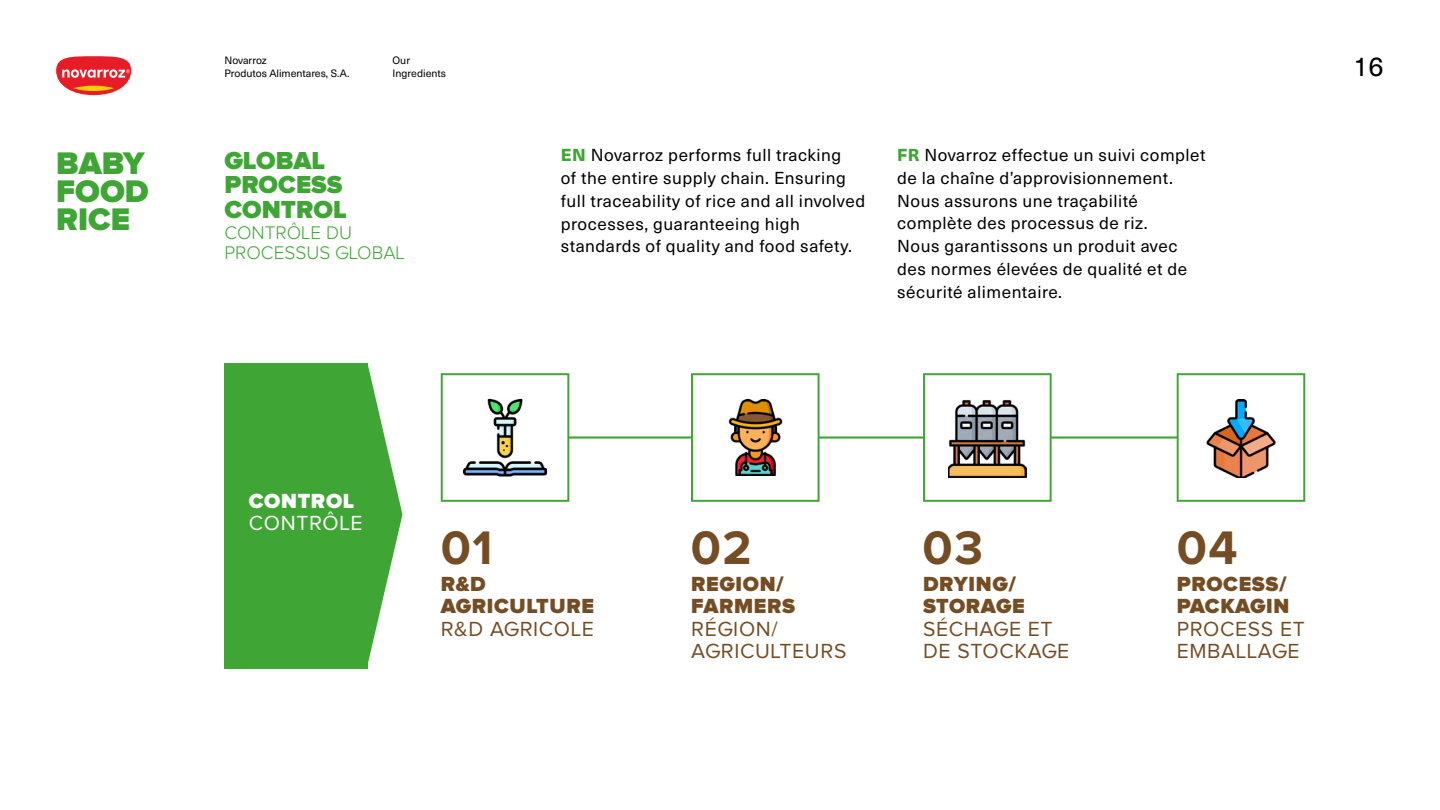
<style>
.page{position:relative;width:1440px;height:810px;background:#fff}
.page>*{position:absolute;margin:0;border:0;box-sizing:border-box;transform-origin:0 0}
.t1{font:700 48.75px "Proxima Nova A";letter-spacing:.03em;color:#754d24}
.t2{font:900 32.4px/27.9px "Proxima Nova A";color:#3fa535}
.t3{font:27px "Neue Haas Unica";color:#000}
.t4{font:900 25.5px/24.8px "Proxima Nova A";color:#3fa535}
.t5{font:21.23px/22.3px "Proxima Nova A";letter-spacing:.03em;color:#754d24}
.t6{font:900 21.23px/22.3px "Proxima Nova A";letter-spacing:.03em;color:#754d24}
.t7{font:21.23px "Proxima Nova A";letter-spacing:.03em;color:#fff}
.t8{font:900 21.23px "Proxima Nova A";letter-spacing:.03em;color:#fff}
.t9{font:300 18.98px/20.6px "Proxima Nova A";color:#3fa535}
.t10{font:17.02px/22.7px "Neue Haas Unica";letter-spacing:.03em;color:#000}
.t11{font:10.5px/12.6px "Neue Haas Unica";color:#000}
.s1{font-weight:800;color:#3fa535}
</style>
<div class="page">
<svg style="left:56px;top:56px;width:75px;height:39px"></svg>
<hr style="left:482px;top:436px;width:708px;height:3px;background:#3fa535">
<svg style="left:441px;top:373px;width:128px;height:129px"></svg>
<img style="left:464px;top:396px;width:83px;height:83px">
<svg style="left:691px;top:373px;width:129px;height:129px"></svg>
<img style="left:717px;top:400px;width:76px;height:75px">
<svg style="left:923px;top:373px;width:129px;height:129px"></svg>
<img style="left:948px;top:399px;width:79px;height:79px">
<svg style="left:1177px;top:373px;width:128px;height:129px"></svg>
<img style="left:1202px;top:399px;width:78px;height:79px">
<svg style="left:368px;top:365px;width:34px;height:298px"></svg>
<div style="left:224px;top:364px;width:144px;height:305px;background:#3fa535"></div>
<p class="t11" style="left:393px;top:54px;width:55px">Our<br>Ingredients</p>
<p class="t11" style="left:224px;top:54px;width:126px">Novarroz<br>Produtos Alimentares, S.A.</p>
<h3 class="t3" style="left:1353px;top:47px;width:32px">16</h3>
<h2 class="t2" style="left:56px;top:149px;width:94px">BABY<br>FOOD<br>RICE</h2>
<h3 class="t4" style="left:224px;top:147px;width:124px">GLOBAL<br>PROCESS<br>CONTROL</h3>
<p class="t9" style="left:224px;top:222px;width:182px">CONTRÔLE DU<br>PROCESSUS GLOBAL</p>
<p class="t10" style="left:561px;top:143px;width:306px"><span class="s1">EN</span> Novarroz performs full tracking<br>of the entire supply chain. Ensuring full traceability of rice and all involved processes, guaranteeing high standards of quality and food safety.</p>
<p class="t10" style="left:897px;top:143px;width:310px"><span class="s1">FR</span> Novarroz effectue un suivi complet de la chaîne d’approvisionnement.<br>Nous assurons une traçabilité complète des processus de riz.<br>Nous garantissons un produit avec des normes élevées de qualité et de sécurité alimentaire.</p>
<p class="t8" style="left:249px;top:488px;width:107px">CONTROL</p>
<p class="t7" style="left:249px;top:511px;width:115px">CONTRÔLE</p>
<h1 class="t1" style="left:441px;top:520px;width:53px">01</h1>
<h1 class="t1" style="left:691px;top:520px;width:62px">02</h1>
<h1 class="t1" style="left:923px;top:520px;width:62px">03</h1>
<h1 class="t1" style="left:1177px;top:520px;width:62px">04</h1>
<p class="t6" style="left:441px;top:572px;width:155px">R&amp;D<br>AGRICULTURE</p>
<p class="t5" style="left:441px;top:617px;width:155px">R&amp;D AGRICOLE</p>
<p class="t6" style="left:1177px;top:572px;width:114px">PROCESS/<br>PACKAGIN</p>
<p class="t5" style="left:1177px;top:617px;width:130px">PROCESS ET<br>EMBALLAGE</p>
<p class="t6" style="left:923px;top:572px;width:103px">DRYING/<br>STORAGE</p>
<p class="t5" style="left:923px;top:617px;width:148px">SÉCHAGE ET<br>DE STOCKAGE</p>
<p class="t6" style="left:691px;top:572px;width:105px">REGION/<br>FARMERS</p>
<p class="t5" style="left:691px;top:617px;width:157px">RÉGION/<br>AGRICULTEURS</p>
</div>
